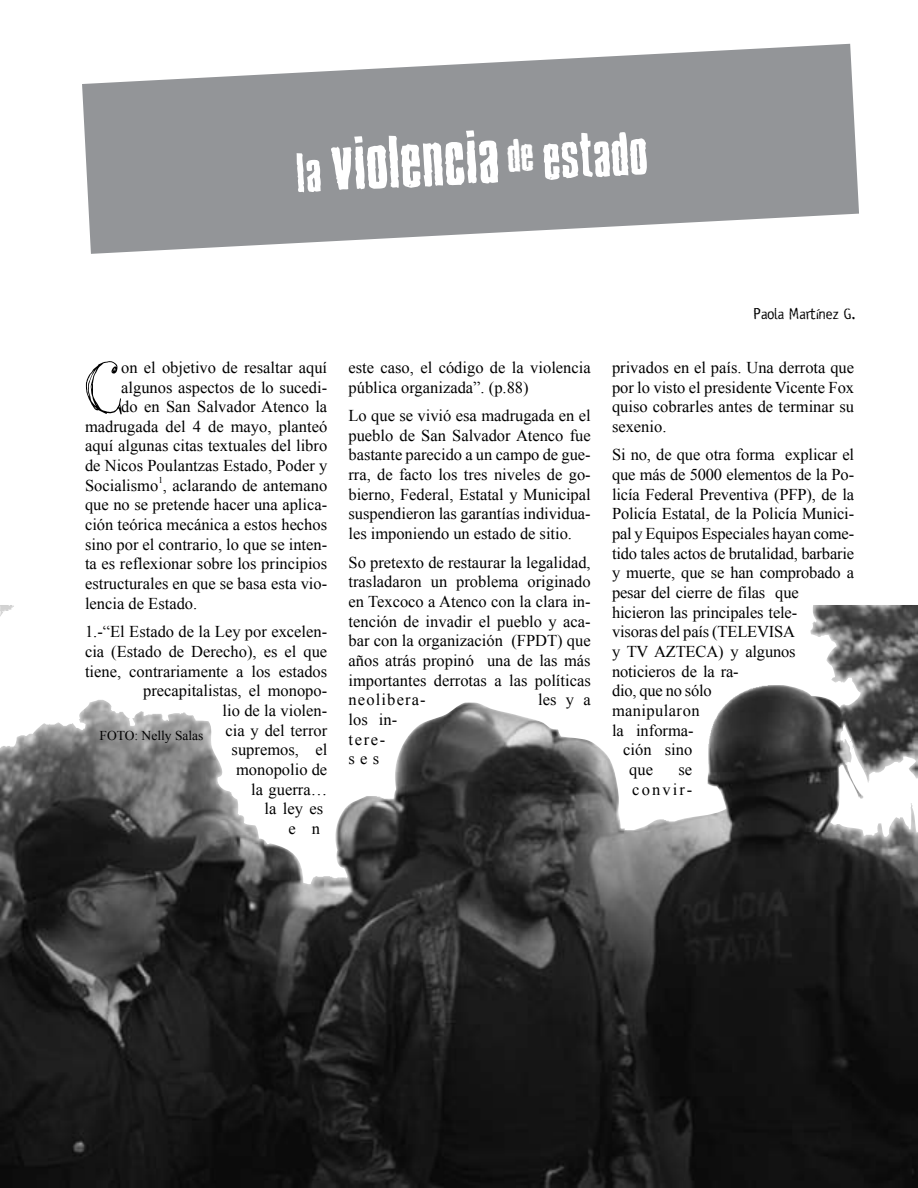
<style>
.page{position:relative;width:918px;height:1188px;background:#fff}
.page>*{position:absolute;margin:0;border:0;box-sizing:border-box;transform-origin:0 0}
.t1{font:72px "Blue Cake";color:#fff}
.t2{font:59.4px "Blackout Serif Px";color:#000}
.t3{font:16.5px/19.6px "Times New Roman";color:#000;text-align:justify}
.t4{font:16.5px/19.6px "Times New Roman";letter-spacing:.1em;color:#000}
.t5{font:16.5px "Times New Roman";letter-spacing:.02em;color:#000}
.t6{font:16.5px/19.6px "Times New Roman";letter-spacing:.13em;color:#000;text-align:right}
.t7{font:15px "Rosango";color:#000}
.t8{font:13.5px "Times New Roman";color:#000}
.t9{font:9px "Times New Roman";color:#000}
.s1{font-size:54px}
.s2{font-size:45px}
.s3{font-size:60px}
</style>
<div class="page">
<svg style="left:82px;top:44px;width:777px;height:210px;fill:#939598"></svg>
<img style="left:0;top:605px;width:918px;height:583px">
<h1 class="t1" style="left:293px;top:125px;width:354px;rotate:-3deg"><span class="s1">LA</span> VIOLENCIA <span class="s2">DE</span> <span class="s3">ESTADO</span></h1>
<p class="t7" style="left:753px;top:305px;width:103px">Paola Martínez G.</p>
<h2 class="t2" style="left:85px;top:342px;width:38px">C</h2>
<p class="t3" style="left:85px;top:357px;width:244px;text-align:right">on el objetivo de resaltar aquí algunos aspectos de lo sucedi-<br>do en San Salvador Atenco la madrugada del 4 de mayo, planteó aquí algunas citas textuales del libro de Nicos Poulantzas Estado, Poder y<br>Socialismo , aclarando de antemano</p>
<p class="t9" style="left:158px;top:475px;width:6px">1</p>
<p class="t3" style="left:85px;top:495px;width:244px">que no se pretende hacer una aplica&shy;ción teórica mecánica a estos hechos sino por el contrario, lo que se inten&shy;ta es reflexionar sobre los principios estructurales en que se basa esta vio&shy;lencia de Estado.</p>
<p class="t3" style="left:85px;top:622px;width:244px">1.-“El Estado de la Ley por excelen-</p>
<p class="t3" style="left:85px;top:641px;width:244px">cia (Estado de Derecho), es el que</p>
<p class="t3" style="left:85px;top:661px;width:244px">tiene, contrariamente a los estados</p>
<p class="t3" style="left:143px;top:681px;width:186px">precapitalistas, el monopo-</p>
<p class="t3" style="left:223px;top:700px;width:106px">lio de la violen-</p>
<p class="t3" style="left:226px;top:720px;width:103px">cia y del terror</p>
<p class="t3" style="left:232px;top:740px;width:97px">supremos, el</p>
<p class="t3" style="left:236px;top:759px;width:93px">monopolio de</p>
<p class="t3" style="left:251px;top:779px;width:78px">la guerra…</p>
<p class="t3" style="left:265px;top:799px;width:60px">la ley es</p>
<p class="t3" style="left:289px;top:818px;width:33px">e n</p>
<p class="t8" style="left:100px;top:728px;width:106px">FOTO: Nelly Salas</p>
<p class="t3" style="left:349px;top:357px;width:244px">este caso, el código de la violencia pública organizada”. (p.88)</p>
<p class="t3" style="left:349px;top:406px;width:244px">Lo que se vivió esa madrugada en el pueblo de San Salvador Atenco fue bastante parecido a un campo de gue&shy;rra, de facto los tres niveles de go&shy;bierno, Federal, Estatal y Municipal suspendieron las garantías individua&shy;les imponiendo un estado de sitio.</p>
<p class="t3" style="left:349px;top:552px;width:244px">So pretexto de restaurar la legalidad, trasladaron un problema originado en Texcoco a Atenco con la clara in&shy;tención de invadir el pueblo y aca&shy;bar con la organización (FPDT) que años atrás propinó una de las más importantes derrotas a las políticas neolibera-</p>
<p class="t3" style="left:538px;top:690px;width:54px">les y a</p>
<p class="t4" style="left:349px;top:709px;width:50px">los in&shy;tere&shy;ses</p>
<p class="t3" style="left:612px;top:357px;width:244px">privados en el país. Una derrota que por lo visto el presidente Vicente Fox quiso cobrarles antes de terminar su sexenio.</p>
<p class="t3" style="left:612px;top:445px;width:244px">Si no, de que otra forma explicar el</p>
<p class="t3" style="left:612px;top:465px;width:244px">que más de 5000 elementos de la Po-</p>
<p class="t3" style="left:612px;top:484px;width:244px">licía Federal Preventiva (PFP), de la</p>
<p class="t3" style="left:612px;top:504px;width:244px">Policía Estatal, de la Policía Munici-</p>
<p class="t3" style="left:612px;top:523px;width:244px">pal y Equipos Especiales hayan come-</p>
<p class="t3" style="left:612px;top:543px;width:244px">tido tales actos de brutalidad, barbarie</p>
<p class="t3" style="left:612px;top:563px;width:244px">y muerte, que se han comprobado a</p>
<p class="t3" style="left:612px;top:582px;width:188px">pesar del cierre de filas que</p>
<p class="t3" style="left:612px;top:602px;width:187px">hicieron las principales tele-</p>
<p class="t3" style="left:612px;top:622px;width:185px">visoras del país (TELEVISA</p>
<p class="t3" style="left:612px;top:641px;width:185px">y TV AZTECA) y algunos</p>
<p class="t3" style="left:612px;top:661px;width:128px">noticieros de la ra-</p>
<p class="t3" style="left:612px;top:681px;width:101px">dio, que no sólo</p>
<p class="t5" style="left:612px;top:701px;width:89px">manipularon</p>
<p class="t3" style="left:612px;top:720px;width:83px">la informa-</p>
<p class="t3" style="left:623px;top:740px;width:71px">ción sino</p>
<p class="t3" style="left:629px;top:759px;width:25px">que</p>
<p class="t6" style="left:632px;top:759px;width:61px">se convir-</p>
</div>
